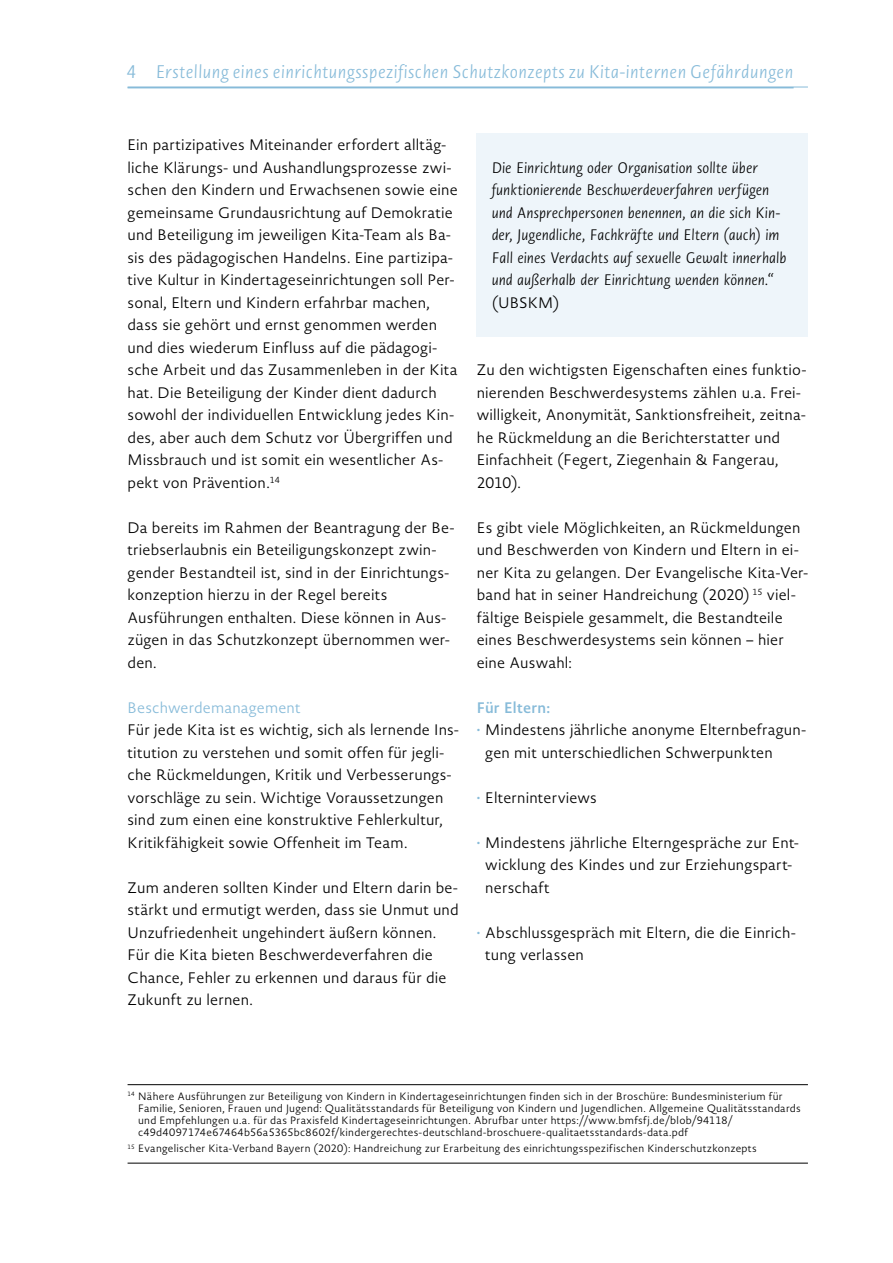
<style>
.page{position:relative;width:893px;height:1263px;background:#fff}
.page>*{position:absolute;margin:0;border:0;box-sizing:border-box;transform-origin:0 0}
.t1{font:italic 300 18px "Novel Sans Pro";letter-spacing:.025em;color:#87bbd9}
.t2{font:300 15px/22.5px "Novel Sans Pro";letter-spacing:.01em;color:#000}
.t3{font:italic 300 15px/22.5px "Novel Sans Pro";color:#000}
.t4{font:300 15px "Novel Sans Pro";letter-spacing:.005em;color:#87bbd9}
.t5{font:600 15px "Novel Sans Pro";letter-spacing:.01em;color:#87bbd9}
.t6{font:300 10.5px/12px "Novel Sans Pro";letter-spacing:.025em;color:#000}
.s1{color:#87bbd9}
</style>
<div class="page">
<hr style="left:128px;top:87px;width:680px;height:1px;background:#87bbd9">
<div style="left:477px;top:133px;width:331px;height:203px;background:#eef5fa"></div>
<hr style="left:128px;top:1084px;width:680px;height:1px;background:#000">
<hr style="left:128px;top:1163px;width:680px;height:1px;background:#000">
<p class="t1" style="left:127px;top:59px;width:668px">4 Erstellung eines einrichtungsspezifischen Schutzkonzepts zu Kita-internen Gefährdungen</p>
<p class="t2" style="left:128px;top:134px;width:332px">Ein partizipatives Miteinander erfordert alltäg&shy;liche Klärungs- und Aushandlungsprozesse zwi&shy;schen den Kindern und Erwachsenen sowie eine gemeinsame Grundausrichtung auf Demokratie und Beteiligung im jeweiligen Kita-Team als Ba&shy;sis des pädagogischen Handelns. Eine partizipa&shy;tive Kultur in Kindertageseinrichtungen soll Per&shy;sonal, Eltern und Kindern erfahrbar machen, dass sie gehört und ernst genommen werden und dies wiederum Einfluss auf die pädagogi&shy;sche Arbeit und das Zusammenleben in der Kita hat. Die Beteiligung der Kinder dient dadurch sowohl der individuellen Entwicklung jedes Kin&shy;des, aber auch dem Schutz vor Übergriffen und Missbrauch und ist somit ein wesentlicher As&shy;pekt von Prävention.<sup>14</sup></p>
<p class="t2" style="left:128px;top:516px;width:328px">Da bereits im Rahmen der Beantragung der Be&shy;triebserlaubnis ein Beteiligungskonzept zwin&shy;gender Bestandteil ist, sind in der Einrichtungs&shy;konzeption hierzu in der Regel bereits Ausführungen enthalten. Diese können in Aus&shy;zügen in das Schutzkonzept übernommen wer&shy;den.</p>
<p class="t4" style="left:128px;top:697px;width:175px">Beschwerdemanagement</p>
<p class="t2" style="left:128px;top:719px;width:333px">Für jede Kita ist es wichtig, sich als lernende Ins&shy;titution zu verstehen und somit offen für jegli&shy;che Rückmeldungen, Kritik und Verbesserungs&shy;vorschläge zu sein. Wichtige Voraussetzungen sind zum einen eine konstruktive Fehlerkultur, Kritikfähigkeit sowie Offenheit im Team.</p>
<p class="t2" style="left:128px;top:876px;width:333px">Zum anderen sollten Kinder und Eltern darin be&shy;stärkt und ermutigt werden, dass sie Unmut und Unzufriedenheit ungehindert äußern können.<br>Für die Kita bieten Beschwerdeverfahren die Chance, Fehler zu erkennen und daraus für die Zukunft zu lernen.</p>
<p class="t3" style="left:492px;top:156px;width:296px">Die Einrichtung oder Organisation sollte über funktionierende Beschwerdeverfahren verfügen und Ansprechpersonen benennen, an die sich Kin&shy;der, Jugendliche, Fachkräfte und Eltern (auch) im Fall eines Verdachts auf sexuelle Gewalt innerhalb und außerhalb der Einrichtung wenden können.“</p>
<p class="t2" style="left:492px;top:291px;width:69px">(UBSKM)</p>
<p class="t2" style="left:477px;top:359px;width:331px">Zu den wichtigsten Eigenschaften eines funktio&shy;nierenden Beschwerdesystems zählen u.a. Frei&shy;willigkeit, Anonymität, Sanktionsfreiheit, zeitna&shy;he Rückmeldung an die Berichterstatter und Einfachheit (Fegert, Ziegenhain &amp; Fangerau, 2010).</p>
<p class="t2" style="left:477px;top:516px;width:333px">Es gibt viele Möglichkeiten, an Rückmeldungen und Beschwerden von Kindern und Eltern in ei&shy;ner Kita zu gelangen. Der Evangelische Kita-Ver&shy;band hat in seiner Handreichung (2020) <sup>15</sup> viel&shy;fältige Beispiele gesammelt, die Bestandteile eines Beschwerdesystems sein können – hier eine Auswahl:</p>
<p class="t5" style="left:477px;top:696px;width:75px">Für Eltern:</p>
<p class="t2" style="left:485px;top:719px;width:322px;text-indent:-9px"><span class="s1">•</span> Mindestens jährliche anonyme Elternbefragun&shy;gen mit unterschiedlichen Schwerpunkten</p>
<p class="t2" style="left:477px;top:786px;width:122px"><span class="s1">•</span> Elterninterviews</p>
<p class="t2" style="left:485px;top:831px;width:315px;text-indent:-9px"><span class="s1">•</span> Mindestens jährliche Elterngespräche zur Ent&shy;wicklung des Kindes und zur Erziehungspart&shy;nerschaft</p>
<p class="t2" style="left:485px;top:921px;width:312px;text-indent:-9px"><span class="s1">•</span> Abschlussgespräch mit Eltern, die die Einrich&shy;tung verlassen</p>
<p class="t6" style="left:138px;top:1090px;width:664px;text-indent:-11px"><sup>14</sup> Nähere Ausführungen zur Beteiligung von Kindern in Kindertageseinrichtungen finden sich in der Broschüre: Bundesministerium für Familie, Senioren, Frauen und Jugend: Qualitätsstandards für Beteiligung von Kindern und Jugendlichen. Allgemeine Qualitätsstandards und Empfehlungen u.a. für das Praxisfeld Kindertageseinrichtungen. Abrufbar unter https://www.bmfsfj.de/blob/94118/ c49d4097174e67464b56a5365bc8602f/kindergerechtes-deutschland-broschuere-qualitaetsstandards-data.pdf</p>
<p class="t6" style="left:128px;top:1142px;width:631px"><sup>15</sup> Evangelischer Kita-Verband Bayern (2020): Handreichung zur Erarbeitung des einrichtungsspezifischen Kinderschutzkonzepts</p>
</div>
